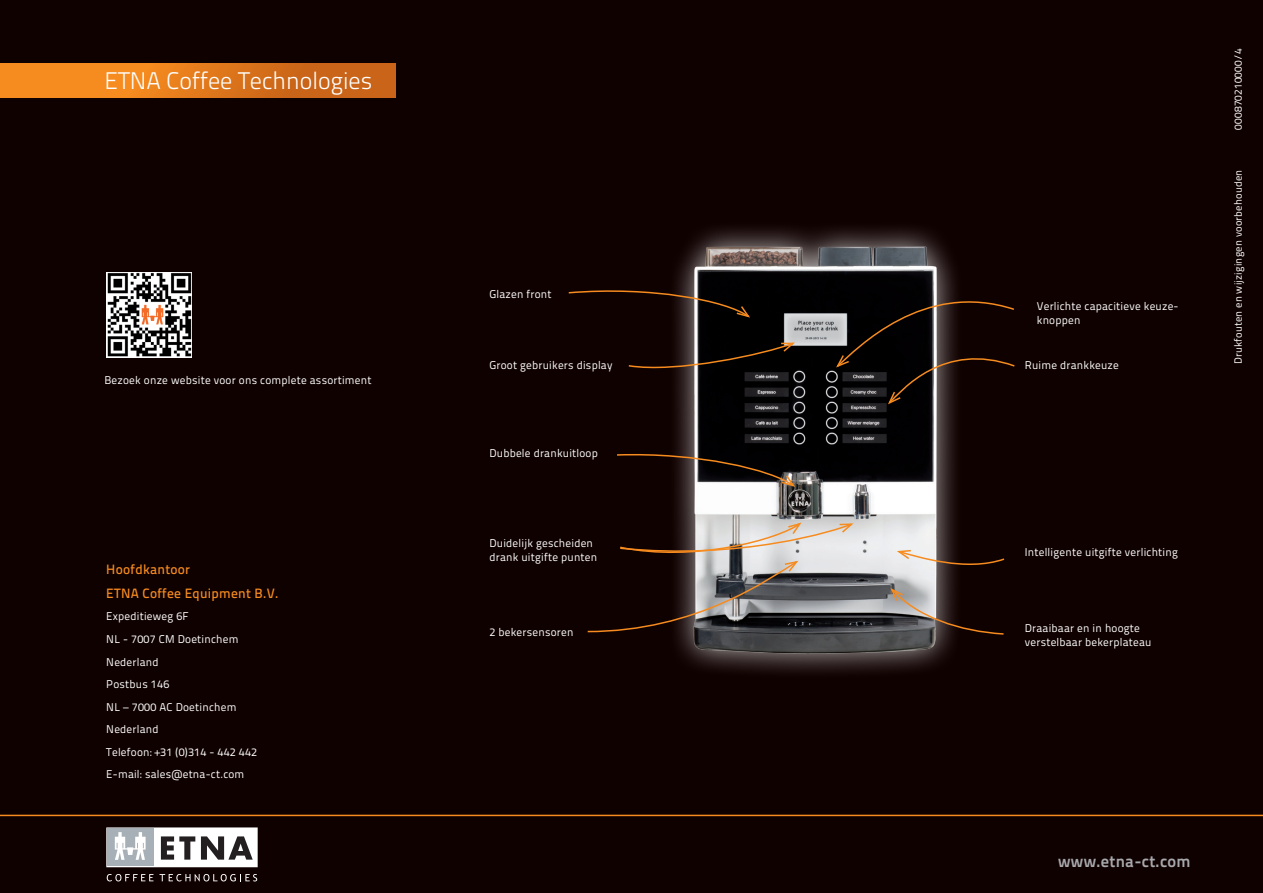
<style>
.page{position:relative;width:1263px;height:893px;background:#100101}
.page>*{position:absolute;margin:0;border:0;box-sizing:border-box;transform-origin:0 0}
.t1{font:300 24px "Titillium Text 22 L";color:#fff}
.t2{font:700 16.5px "Titillium Text 22 L";letter-spacing:.02em;color:#a8a9ad}
.t3{font:500 13.5px/24px "Titillium Text 22 L";letter-spacing:.02em;color:#f68b1f}
.t4{font:11.25px/22.5px "Titillium Text 22 L";letter-spacing:.02em;color:#fff}
.t5{font:10.5px "Titillium Text 22 L";letter-spacing:.02em;color:#fff}
</style>
<div class="page">
<img style="left:676px;top:229px;width:279px;height:443px">
<svg style="left:106px;top:827px;width:152px;height:40px"></svg>
<div style="left:107px;top:828px;width:47px;height:38px;background:#a6b0b6"></div>
<svg style="left:115px;top:832px;width:31px;height:28px"></svg>
<div style="left:154px;top:828px;width:103px;height:38px;background:#fff"></div>
<svg style="left:161px;top:836px;width:34px;height:24px"></svg>
<svg style="left:201px;top:836px;width:52px;height:24px"></svg>
<svg style="left:107px;top:874px;width:46px;height:7px"></svg>
<svg style="left:159px;top:874px;width:98px;height:7px"></svg>
<hr style="left:0;top:815px;width:1263px;height:1px;background:#f68b1f">
<div style="left:0;top:64px;width:395px;height:34px;background:linear-gradient(to right,#ff9521,#c25e17)"></div>
<img style="left:106px;top:272px;width:85px;height:86px">
<svg style="left:895px;top:549px;width:110px;height:23px"></svg>
<svg style="left:617px;top:452px;width:180px;height:36px"></svg>
<svg style="left:889px;top:586px;width:115px;height:50px"></svg>
<svg style="left:587px;top:521px;width:268px;height:112px"></svg>
<svg style="left:568px;top:286px;width:184px;height:33px"></svg>
<svg style="left:834px;top:280px;width:181px;height:126px"></svg>
<svg style="left:628px;top:341px;width:169px;height:32px"></svg>
<h1 class="t1" style="left:104px;top:63px;width:269px">ETNA Coffee Technologies</h1>
<p class="t4" style="left:104px;top:368px;width:269px">Bezoek onze website voor ons complete assortiment</p>
<p class="t3" style="left:106px;top:556px;width:174px">Hoofdkantoor<br>ETNA Coffee Equipment B.V.</p>
<p class="t4" style="left:106px;top:605px;width:152px">Expeditieweg 6F<br>NL - 7007 CM Doetinchem<br>Nederland<br>Postbus 146<br>NL – 7000 AC Doetinchem<br>Nederland<br>Telefoon: +31 (0)314 - 442 442<br>E-mail: sales@etna-ct.com</p>
<p class="t4" style="left:489px;top:282px;width:64px">Glazen front</p>
<p class="t4" style="left:1037px;top:299px;width:143px;line-height:13.5px">Verlichte capacitieve keuze&shy;knoppen</p>
<p class="t4" style="left:489px;top:353px;width:125px">Groot gebruikers display</p>
<p class="t4" style="left:1025px;top:353px;width:96px">Ruime drankkeuze</p>
<p class="t4" style="left:489px;top:441px;width:110px">Dubbele drankuitloop</p>
<p class="t4" style="left:489px;top:536px;width:109px;line-height:13.5px">Duidelijk gescheiden drank uitgifte punten</p>
<p class="t4" style="left:489px;top:620px;width:85px">2 bekersensoren</p>
<p class="t4" style="left:1025px;top:540px;width:155px">Intelligente uitgifte verlichting</p>
<p class="t4" style="left:1025px;top:621px;width:128px;line-height:13.5px">Draaibaar en in hoogte verstelbaar bekerplateau</p>
<p class="t5" style="left:1230px;top:130px;width:82px;rotate:-90deg">000870210000/4</p>
<p class="t5" style="left:1230px;top:364px;width:196px;rotate:-90deg">Drukfouten en wijzigingen voorbehouden</p>
<h2 class="t2" style="left:1058px;top:849px;width:134px">www.etna-ct.com</h2>
</div>
